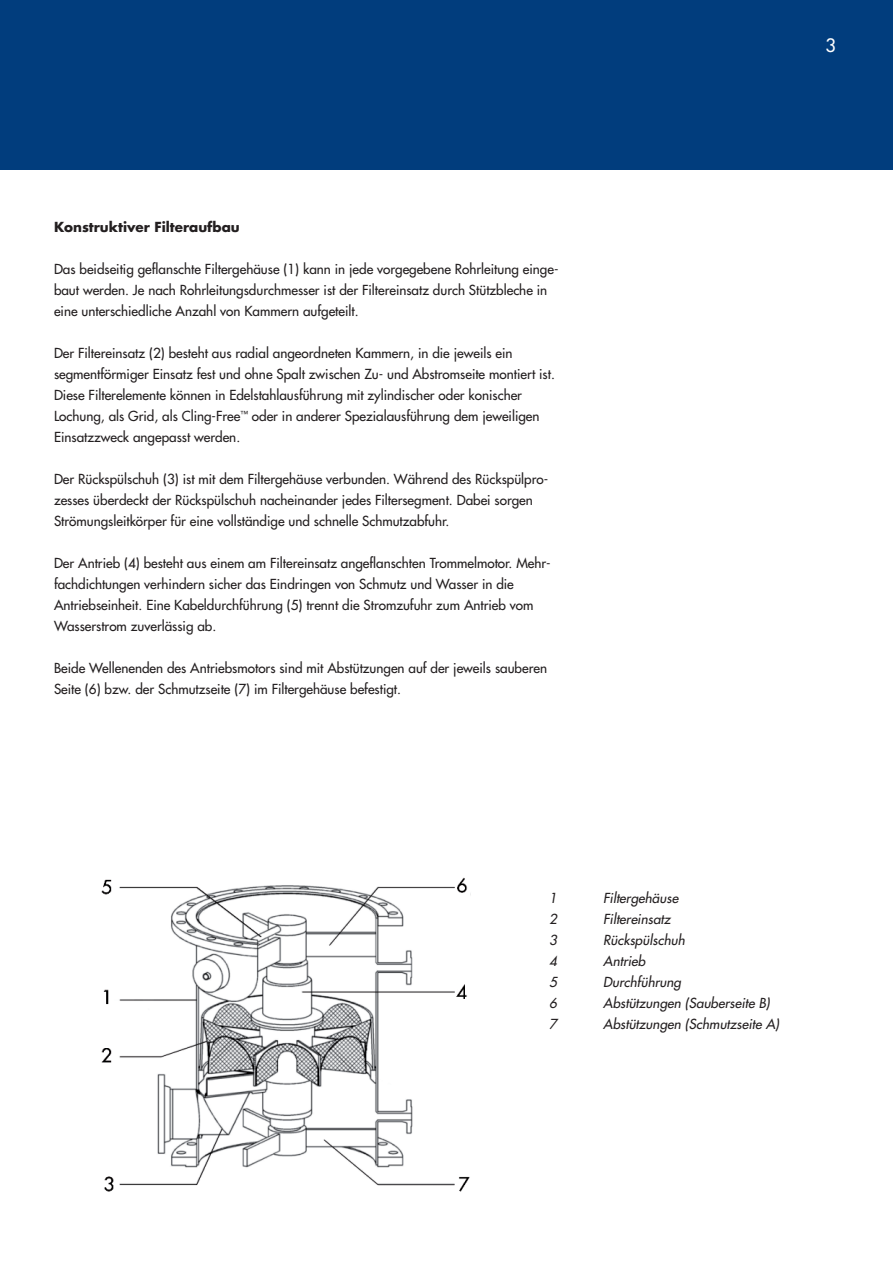
<style>
.page{position:relative;width:893px;height:1263px;background:#fff}
.page>*{position:absolute;margin:0;border:0;box-sizing:border-box;transform-origin:0 0}
.t1{font:18px "Futura LT";color:#fff}
.t2{font:13.5px/21px "Futura";color:#231f20}
.t3{font:italic 13.5px "Futura LT";letter-spacing:.005em;color:#231f20}
.t4{font:700 13.5px "Futura";color:#231f20}
</style>
<div class="page">
<div style="left:0;top:0;width:893px;height:170px;background:#013d7d"></div>
<img style="left:101px;top:877px;width:370px;height:315px">
<p class="t4" style="left:54px;top:220px;width:187px">Konstruktiver Filteraufbau</p>
<p class="t2" style="left:54px;top:259px;width:506px">Das beidseitig geflanschte Filtergehäuse (1) kann in jede vorgegebene Rohrleitung einge&shy;baut werden. Je nach Rohrleitungsdurchmesser ist der Filtereinsatz durch Stützbleche in eine unterschiedliche Anzahl von Kammern aufgeteilt.</p>
<p class="t2" style="left:54px;top:343px;width:502px">Der Filtereinsatz (2) besteht aus radial angeordneten Kammern, in die jeweils ein segmentförmiger Einsatz fest und ohne Spalt zwischen Zu- und Abstromseite montiert ist.<br>Diese Filterelemente können in Edelstahlausführung mit zylindischer oder konischer Lochung, als Grid, als Cling-Free<sup>™</sup> oder in anderer Spezialausführung dem jeweiligen Einsatzzweck angepasst werden.</p>
<p class="t2" style="left:54px;top:469px;width:496px">Der Rückspülschuh (3) ist mit dem Filtergehäuse verbunden. Während des Rückspülpro&shy;zesses überdeckt der Rückspülschuh nacheinander jedes Filtersegment. Dabei sorgen<br>Strömungsleitkörper für eine vollständige und schnelle Schmutzabfuhr.</p>
<p class="t2" style="left:54px;top:553px;width:498px">Der Antrieb (4) besteht aus einem am Filtereinsatz angeflanschten Trommelmotor. Mehr&shy;fachdichtungen verhindern sicher das Eindringen von Schmutz und Wasser in die Antriebseinheit. Eine Kabeldurchführung (5) trennt die Stromzufuhr zum Antrieb vom Wasserstrom zuverlässig ab.</p>
<p class="t2" style="left:54px;top:658px;width:495px">Beide Wellenenden des Antriebsmotors sind mit Abstützungen auf der jeweils sauberen<br>Seite (6) bzw. der Schmutzseite (7) im Filtergehäuse befestigt.</p>
<h1 class="t1" style="left:826px;top:39px;width:12px">3</h1>
<p class="t3" style="left:549px;top:891px;width:9px">1</p>
<p class="t3" style="left:603px;top:891px;width:77px">Filtergehäuse</p>
<p class="t3" style="left:549px;top:912px;width:9px">2</p>
<p class="t3" style="left:603px;top:912px;width:69px">Filtereinsatz</p>
<p class="t3" style="left:549px;top:933px;width:9px">3</p>
<p class="t3" style="left:603px;top:933px;width:83px">Rückspülschuh</p>
<p class="t3" style="left:549px;top:954px;width:9px">4</p>
<p class="t3" style="left:603px;top:954px;width:44px">Antrieb</p>
<p class="t3" style="left:549px;top:975px;width:9px">5</p>
<p class="t3" style="left:603px;top:975px;width:79px">Durchführung</p>
<p class="t3" style="left:549px;top:996px;width:9px">6</p>
<p class="t3" style="left:603px;top:996px;width:168px">Abstützungen (Sauberseite B)</p>
<p class="t3" style="left:549px;top:1017px;width:9px">7</p>
<p class="t3" style="left:603px;top:1017px;width:178px">Abstützungen (Schmutzseite A)</p>
</div>
